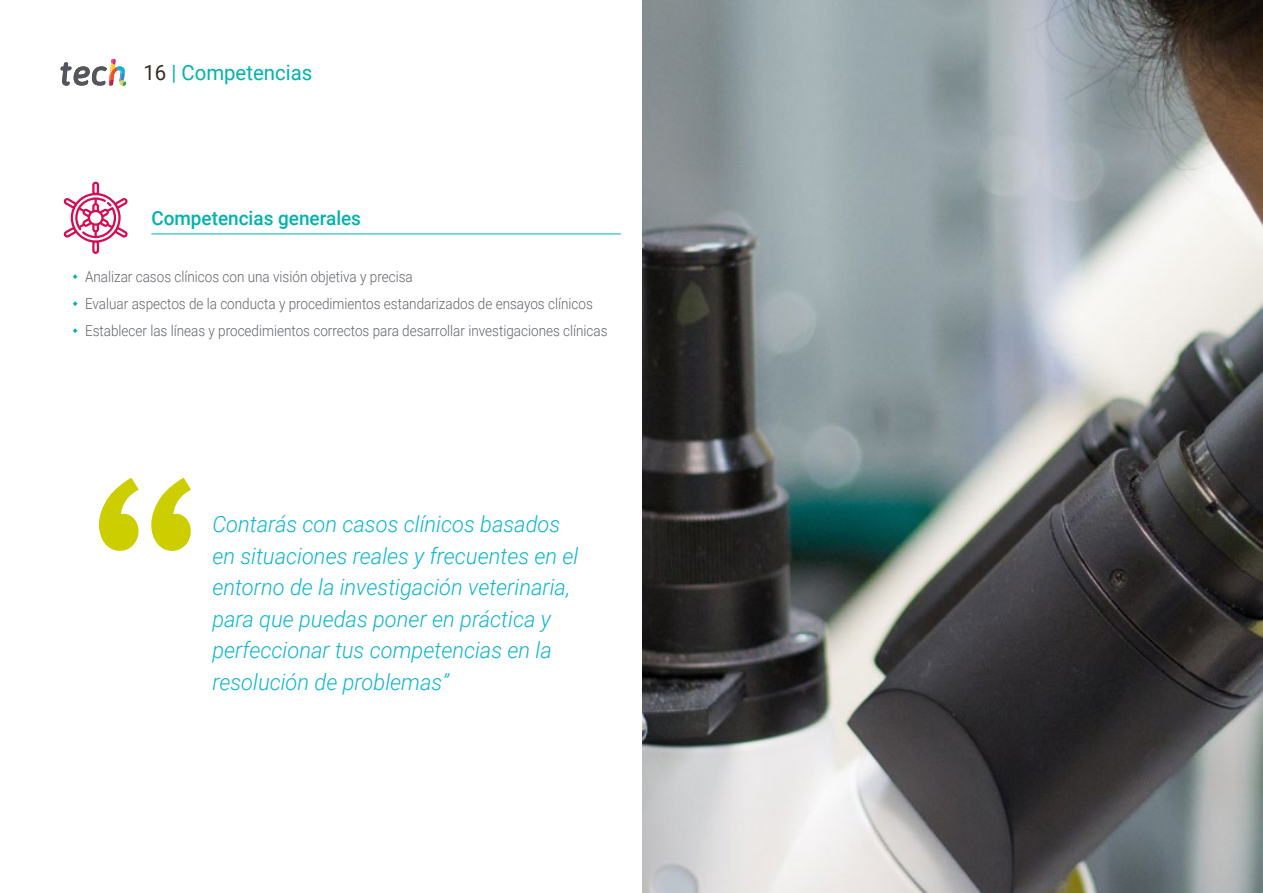
<style>
.page{position:relative;width:1263px;height:893px;background:#fff}
.page>*{position:absolute;margin:0;border:0;box-sizing:border-box;transform-origin:0 0}
.t1{font:italic 300 22.5px/31.5px "Roboto";color:#0fb6cf}
.t2{font:21px "Roboto";color:#00b2af}
.t3{font:500 19.5px "Roboto";color:#00b2af}
.t4{font:300 15px/26.7px "Roboto";color:#61646a;scale:.9 1}
.s1{color:#312e20}
</style>
<div class="page">
<hr style="left:151px;top:234px;width:470px;height:1px;background:#00b2af">
<svg style="left:63px;top:182px;width:65px;height:72px"></svg>
<img style="left:642px;top:0;width:621px;height:893px">
<svg style="left:99px;top:478px;width:92px;height:73px"></svg>
<svg style="left:61px;top:59px;width:65px;height:27px"></svg>
<h2 class="t2" style="left:144px;top:57px;width:170px"><span class="s1">16</span> | Competencias</h2>
<h3 class="t3" style="left:151px;top:205px;width:211px">Competencias generales</h3>
<p class="t4" style="left:85px;top:263px;width:582px">Analizar casos clínicos con una visión objetiva y precisa<br>Evaluar aspectos de la conducta y procedimientos estandarizados de ensayos clínicos<br>Establecer las líneas y procedimientos correctos para desarrollar investigaciones clínicas</p>
<h1 class="t1" style="left:212px;top:508px;width:368px">Contarás con casos clínicos basados en situaciones reales y frecuentes en el entorno de la investigación veterinaria, para que puedas poner en práctica y perfeccionar tus competencias en la resolución de problemas”</h1>
</div>
